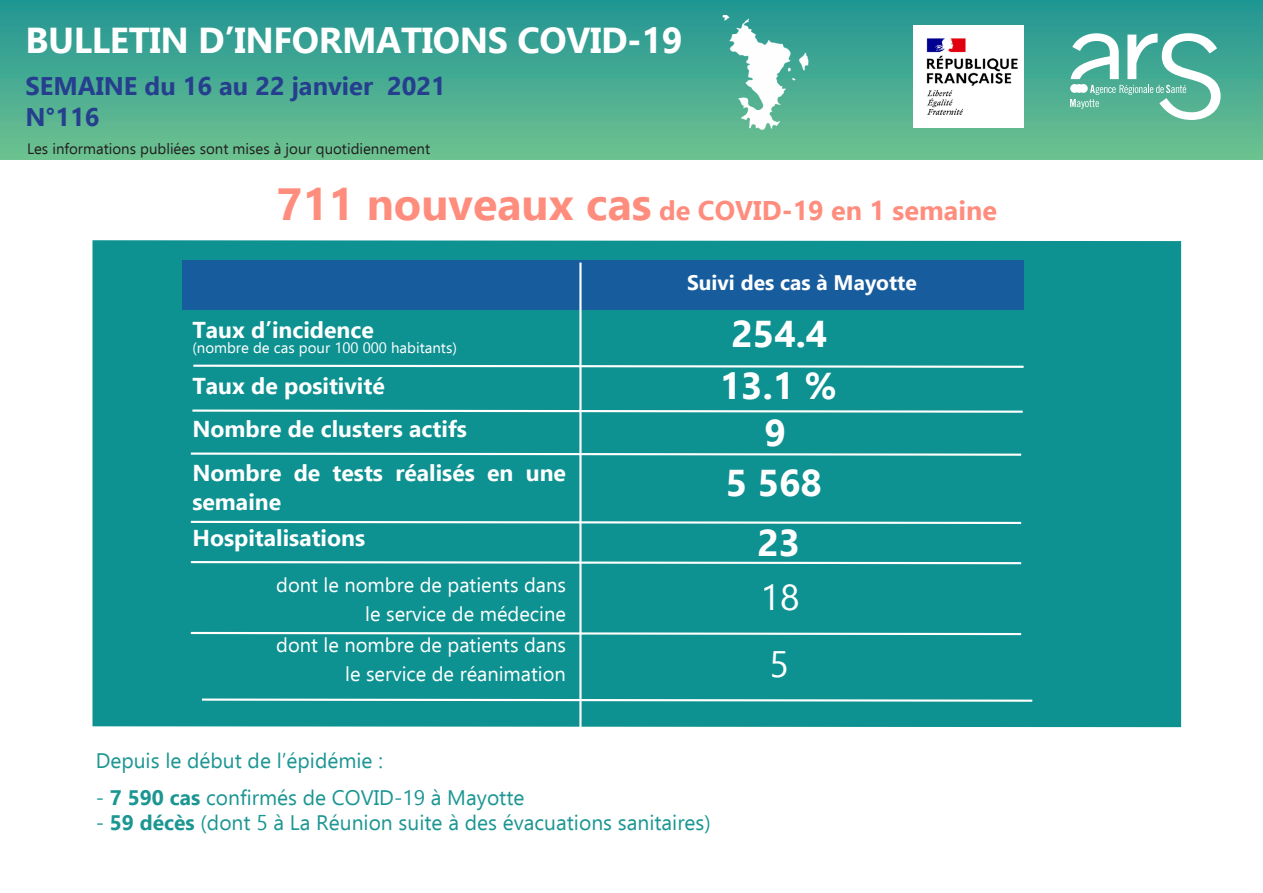
<style>
.page{position:relative;width:1263px;height:893px;background:#fff}
.page>*{position:absolute;margin:0;border:0;box-sizing:border-box;transform-origin:0 0}
.t1{font:700 37.35px "Ebrima";color:#fff}
.t2{font:700 36px "Ebrima";letter-spacing:-.01em;color:#fff}
.t3{font:36px "Ebrima";color:#fff}
.t4{font:700 27px "Ebrima";color:#ff8d7e}
.t5{font:700 25.5px "Ebrima";color:#253f8e}
.t6{font:700 22.95px/28.7px "Ebrima";color:#fff}
.t7{font:21px "Ebrima";color:#1c9693}
.t8{font:700 21px "Ebrima";color:#fff}
.t9{font:20.1px "Ebrima";color:#fff}
.t10{font:15px "Ebrima";color:#231f20}
.t11{font:15px "Ebrima";color:#fff}
.s1{font-size:45px}
.s2{font-weight:700}
</style>
<div class="page">
<div style="left:1px;top:0;width:1261px;height:160px;background:linear-gradient(to bottom,#219594,#6ec290)"></div>
<img style="left:719px;top:15px;width:94px;height:121px">
<svg style="left:1070px;top:33px;width:150px;height:87px"></svg>
<div style="left:92px;top:240px;width:1089px;height:487px;background:#0d9191"></div>
<div style="left:182px;top:260px;width:842px;height:50px;background:#175d9e"></div>
<svg style="left:191px;top:364px;width:835px;height:5px"></svg>
<hr style="left:579px;top:263px;width:2px;height:474px;background:#fff">
<img style="left:914px;top:26px;width:110px;height:102px">
<svg style="left:190px;top:408px;width:835px;height:6px"></svg>
<svg style="left:189px;top:451px;width:834px;height:6px"></svg>
<svg style="left:189px;top:520px;width:834px;height:5px"></svg>
<svg style="left:189px;top:560px;width:834px;height:5px"></svg>
<svg style="left:189px;top:631px;width:834px;height:5px"></svg>
<svg style="left:200px;top:697px;width:834px;height:6px"></svg>
<p class="t2" style="left:26px;top:12px;width:658px">BULLETIN D’INFORMATIONS COVID-19</p>
<p class="t5" style="left:26px;top:66px;width:422px">SEMAINE du 16 au 22 janvier 2021</p>
<p class="t5" style="left:26px;top:97px;width:75px">N°116</p>
<p class="t10" style="left:27px;top:138px;width:405px">Les informations publiées sont mises à jour quotidiennement</p>
<p class="t4" style="left:277px;top:189px;width:722px"><span class="s1">711 nouveaux cas</span> de COVID-19 en 1 semaine</p>
<p class="t6" style="left:192px;top:314px;width:183px">Taux d’incidence</p>
<p class="t11" style="left:192px;top:337px;width:266px">(nombre de cas pour 100 000 habitants)</p>
<p class="t6" style="left:192px;top:370px;width:194px">Taux de positivité</p>
<p class="t6" style="left:192px;top:414px;width:276px">Nombre de clusters actifs</p>
<p class="t6" style="left:192px;top:457px;width:375px">Nombre de tests réalisés en une semaine</p>
<p class="t6" style="left:192px;top:522px;width:174px">Hospitalisations</p>
<p class="t9" style="left:276px;top:570px;width:291px">dont le nombre de patients dans</p>
<p class="t9" style="left:365px;top:599px;width:202px">le service de médecine</p>
<p class="t9" style="left:276px;top:630px;width:291px">dont le nombre de patients dans</p>
<p class="t9" style="left:345px;top:659px;width:222px">le service de réanimation</p>
<p class="t8" style="left:687px;top:266px;width:231px">Suivi des cas à Mayotte</p>
<p class="t1" style="left:731px;top:305px;width:97px">254.4</p>
<p class="t1" style="left:720px;top:356px;width:119px">13.1 %</p>
<p class="t1" style="left:764px;top:403px;width:23px">9</p>
<p class="t1" style="left:726px;top:453px;width:98px">5 568</p>
<p class="t1" style="left:757px;top:513px;width:44px">23</p>
<p class="t3" style="left:761px;top:571px;width:40px">18</p>
<p class="t3" style="left:770px;top:637px;width:21px">5</p>
<p class="t7" style="left:96px;top:745px;width:289px">Depuis le début de l’épidémie :</p>
<p class="t7" style="left:96px;top:782px;width:430px">- <span class="s2">7 590 cas</span> confirmés de COVID-19 à Mayotte</p>
<p class="t7" style="left:96px;top:807px;width:617px">- <span class="s2">59 décès</span> (dont 5 à La Réunion suite à des évacuations sanitaires)</p>
</div>
